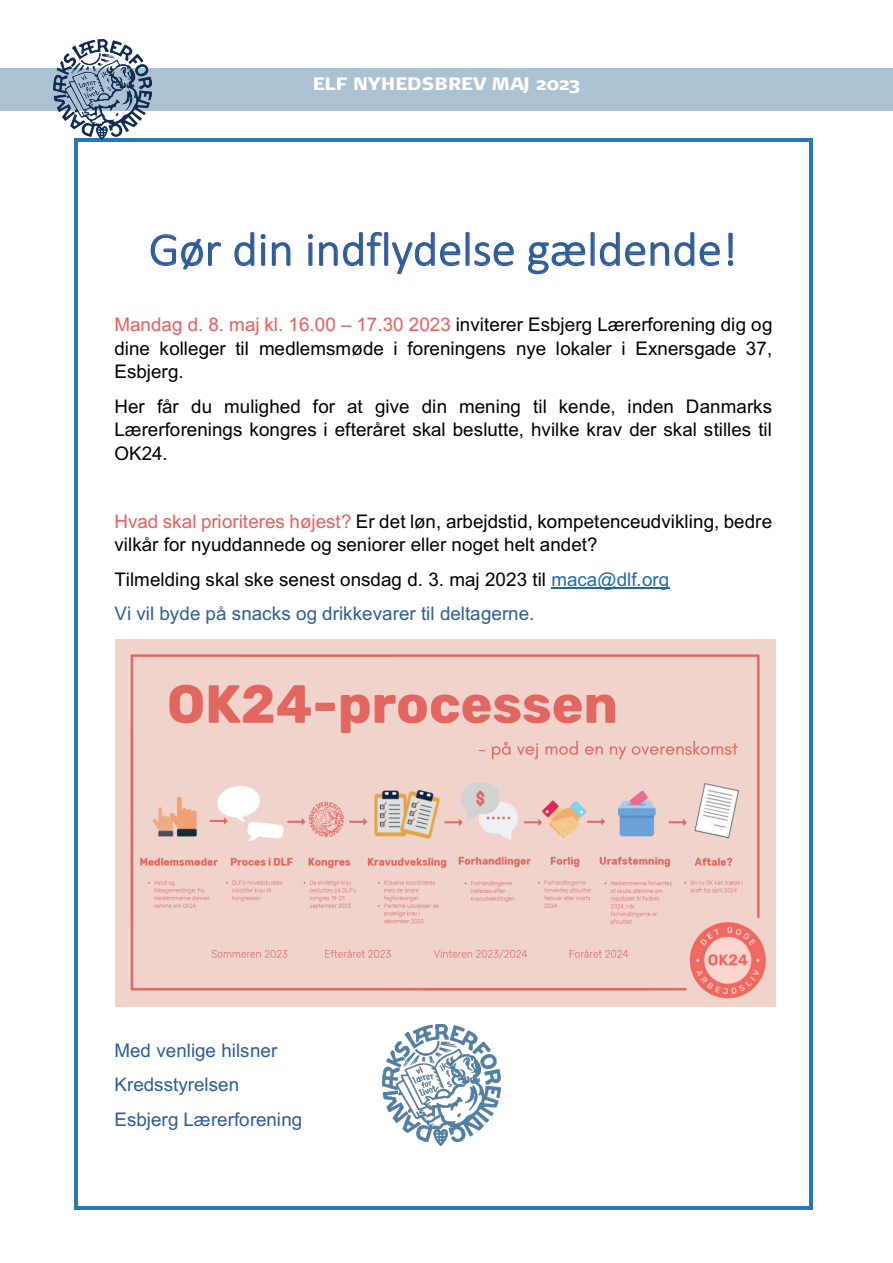
<style>
.page{position:relative;width:893px;height:1263px;background:#fff}
.page>*{position:absolute;margin:0;border:0;box-sizing:border-box;transform-origin:0 0}
.t1{font:300 47.7px "Calibri";color:#2c5c9d}
.t2{font:18.75px/23.5px "Arial";color:#000001;text-align:justify}
.t3{font:18.75px/34.3px "Arial";color:#2c5c9d}
.t4{font:900 18px "Signa Normal";color:#fff}
.s1{color:#f05a5b}
.s2{color:#000001}
.s3{color:#1b69b4}
</style>
<div class="page">
<hr style="left:551px;top:587px;width:119px;height:2px;background:#1b69b4">
<img style="left:115px;top:640px;width:661px;height:366px">
<img style="left:382px;top:1024px;width:119px;height:121px">
<svg style="left:74px;top:139px;width:4px;height:3px"></svg>
<hr style="left:78px;top:138px;width:731px;height:4px;background:#2778b9">
<svg style="left:809px;top:138px;width:4px;height:4px"></svg>
<hr style="left:74px;top:142px;width:4px;height:1064px;background:#2778b9">
<hr style="left:809px;top:142px;width:4px;height:1064px;background:#2778b9">
<svg style="left:74px;top:1206px;width:4px;height:4px"></svg>
<hr style="left:78px;top:1206px;width:731px;height:4px;background:#2778b9">
<svg style="left:809px;top:1206px;width:4px;height:4px"></svg>
<div style="left:0;top:68px;width:893px;height:43px;background:#abc2d3"></div>
<img style="left:53px;top:39px;width:98px;height:100px">
<p class="t4" style="left:313px;top:72px;width:269px">ELF NYHEDSBREV MAJ 2023</p>
<h1 class="t1" style="left:149px;top:220px;width:590px">Gør din indflydelse gældende!</h1>
<p class="t2" style="left:115px;top:313px;width:659px"><span class="s1">Mandag d. 8. maj kl. 16.00 – 17.30 2023</span> inviterer Esbjerg Lærerforening dig og dine kolleger til medlemsmøde i foreningens nye lokaler i Exnersgade 37, Esbjerg.</p>
<p class="t2" style="left:115px;top:394px;width:659px">Her får du mulighed for at give din mening til kende, inden Danmarks Lærerforenings kongres i efteråret skal beslutte, hvilke krav der skal stilles til OK24.</p>
<p class="t2" style="left:115px;top:509px;width:659px"><span class="s1">Hvad skal prioriteres højest?</span> Er det løn, arbejdstid, kompetenceudvikling, bedre vilkår for nyuddannede og seniorer eller noget helt andet?</p>
<p class="t3" style="left:115px;top:562px;width:556px"><span class="s2">Tilmelding skal ske senest onsdag d. 3. maj 2023 til</span> <span class="s3">maca@dlf.org<br></span>Vi vil byde på snacks og drikkevarer til deltagerne.</p>
<p class="t3" style="left:115px;top:1033px;width:189px">Med venlige hilsner<br>Kredsstyrelsen<br>Esbjerg Lærerforening</p>
</div>
